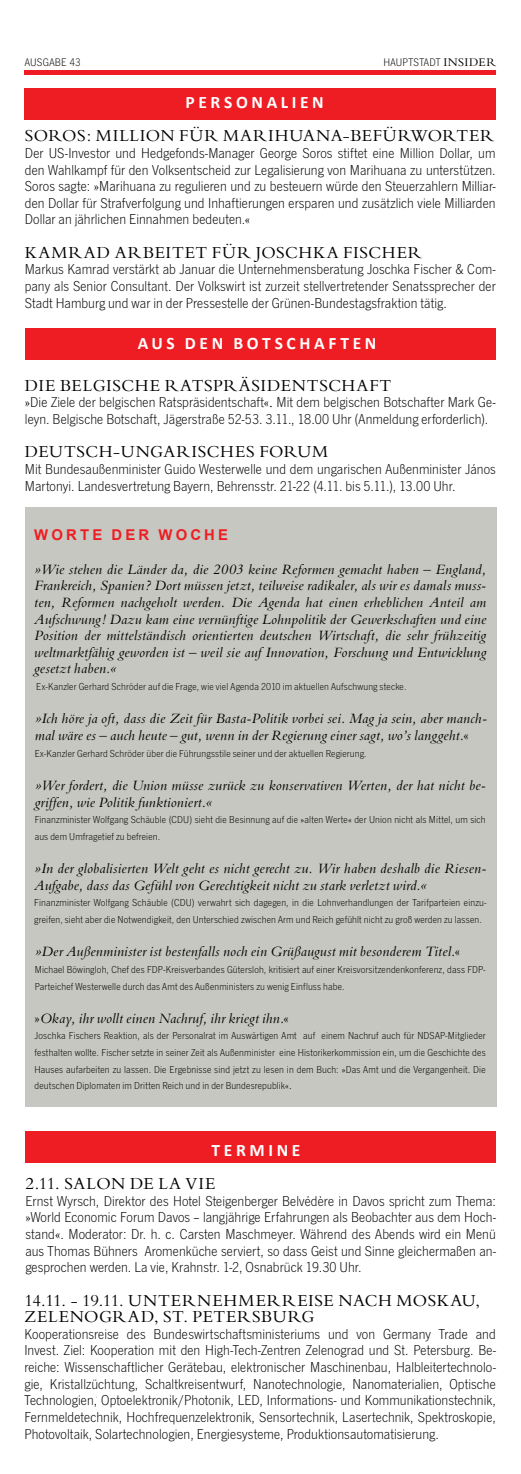
<style>
.page{position:relative;width:521px;height:1474px;background:#fff}
.page>*{position:absolute;margin:0;border:0;box-sizing:border-box;transform-origin:0 0}
.Headline{font:17.5px/16.6px "Bembo";letter-spacing:.035em;color:#000}
.Fließtext_ohne_Einzu{font:700 17.5px "Calibri";letter-spacing:.205em;color:#fff}
.Fließtext_ohne_Einzu-2{font:300 14.88px/16.6px "News Got";letter-spacing:.005em;color:#000;text-align:justify}
.Worte_der_Woche_u_Su{font:italic 14.88px/16.6px "Bembo";letter-spacing:.015em;color:#000}
.Fließtext_ohne_Einzu-3{font:700 14.88px "Arial";letter-spacing:.21em;color:#ee1d23}
.t1{font:300 11.38px "News Got";letter-spacing:.025em;color:#000}
.Worte_der_Woche_u_Su-2{font:300 10.5px/16.6px "News Got";letter-spacing:.015em;color:#000}
.s1{font-family:"Bembo";font-weight:400;font-size:12.25px}
.s2{font-family:"Bembo";font-weight:400}
.s3{font-size:15.75px}
.s4{font-style:normal}
</style>
<div class="page">
<div style="left:25px;top:507px;width:471px;height:599px;background:#c6c7c1"></div>
<div style="left:25px;top:1131px;width:471px;height:31px;background:#ee1d23"></div>
<div style="left:25px;top:328px;width:471px;height:32px;background:#ee1d23"></div>
<div style="left:25px;top:88px;width:471px;height:31px;background:#ee1d23"></div>
<hr style="left:25px;top:71px;width:471px;height:4px;background:#ee1d23">
<p class="t1" style="left:25px;top:56px;width:57px">AUSGABE 43</p>
<p class="t1" style="left:383px;top:56px;width:114px">HAUPTSTADT <span class="s1">INSIDER</span></p>
<p class="Fließtext_ohne_Einzu" style="left:186px;top:91px;width:140px">PERSONALIEN</p>
<p class="Headline" style="left:25px;top:127px;width:471px">SOROS: MILLION FÜR MARIHUANA-BEFÜRWORTER</p>
<p class="Fließtext_ohne_Einzu-2" style="left:25px;top:145px;width:472px">Der US-Investor und Hedgefonds-Manager George Soros stiftet eine Million Dollar, um den Wahlkampf für den Volksentscheid zur Legalisierung von Marihuana zu unterstützen.<br>Soros sagte: <span class="s2">»</span>Marihuana zu regulieren und zu besteuern würde den Steuerzahlern Milliar&shy;den Dollar für Strafverfolgung und Inhaftierungen ersparen und zusätzlich viele Milliarden Dollar an jährlichen Einnahmen bedeuten.<span class="s2">«</span></p>
<p class="Headline" style="left:25px;top:243px;width:399px">KAMRAD ARBEITET FÜR JOSCHKA FISCHER</p>
<p class="Fließtext_ohne_Einzu-2" style="left:25px;top:261px;width:472px">Markus Kamrad verstärkt ab Januar die Unternehmensberatung Joschka Fischer &amp; Com&shy;pany als Senior Consultant. Der Volkswirt ist zurzeit stellvertretender Senatssprecher der Stadt Hamburg und war in der Pressestelle der Grünen-Bundestagsfraktion tätig.</p>
<p class="Fließtext_ohne_Einzu" style="left:138px;top:332px;width:240px">AUS DEN BOTSCHAFTEN</p>
<p class="Headline" style="left:25px;top:376px;width:368px">DIE BELGISCHE RATSPRÄSIDENTSCHAFT</p>
<p class="Fließtext_ohne_Einzu-2" style="left:25px;top:394px;width:472px"><span class="s2">»</span>Die Ziele der belgischen Ratspräsidentschaft<span class="s2">«.</span> Mit dem belgischen Botschafter Mark Ge&shy;leyn. Belgische Botschaft, Jägerstraße 52-53. 3.11., 18.00 Uhr (Anmeldung erforderlich).</p>
<p class="Headline" style="left:25px;top:443px;width:305px">DEUTSCH-UNGARISCHES FORUM</p>
<p class="Fließtext_ohne_Einzu-2" style="left:25px;top:461px;width:472px">Mit Bundesaußenminister Guido Westerwelle und dem ungarischen Außenminister János<br>Martonyi. Landesvertretung Bayern, Behrensstr. 21-22 (4.11. bis 5.11.), 13.00 Uhr.</p>
<p class="Fließtext_ohne_Einzu-3" style="left:34px;top:525px;width:195px">WORTE DER WOCHE</p>
<p class="Worte_der_Woche_u_Su" style="left:34px;top:560px;width:453px;text-align:justify"><span class="s3">»</span>Wie stehen die Länder da, die 2003 keine Reformen gemacht haben – England, Frankreich, Spanien? Dort müssen jetzt, teilweise radikaler, als wir es damals muss&shy;ten, Reformen nachgeholt werden. Die Agenda hat einen erheblichen Anteil am Aufschwung! Dazu kam eine vernünftige Lohnpolitik der Gewerkschaften und eine Position der mittelständisch orientierten deutschen Wirtschaft, die sehr frühzeitig weltmarktfähig geworden ist – weil sie auf Innovation, Forschung und Entwicklung gesetzt haben.<span class="s3">«</span></p>
<p class="Worte_der_Woche_u_Su-2" style="left:36px;top:678px;width:372px">Ex-Kanzler Gerhard Schröder auf die Frage, wie viel Agenda 2010 im aktuellen Aufschwung stecke.</p>
<p class="Worte_der_Woche_u_Su" style="left:35px;top:710px;width:454px"><span class="s3">»</span>Ich höre ja oft, dass die Zeit für Basta-Politik vorbei sei. Mag ja sein, aber manch&shy;mal wäre es – auch heute – gut, wenn in der Regierung einer sagt, wo’s langgeht.<span class="s4">«</span></p>
<p class="Worte_der_Woche_u_Su-2" style="left:35px;top:745px;width:333px">Ex-Kanzler Gerhard Schröder über die Führungsstile seiner und der aktuellen Regierung.</p>
<p class="Worte_der_Woche_u_Su" style="left:35px;top:776px;width:452px"><span class="s3">»</span>Wer fordert, die Union müsse zurück zu konservativen Werten, der hat nicht be&shy;griffen, wie Politik funktioniert.<span class="s3">«</span></p>
<p class="Worte_der_Woche_u_Su-2" style="left:35px;top:811px;width:452px">Finanzminister Wolfgang Schäuble (CDU) sieht die Besinnung auf die <span class="s2">»</span>alten Werte<span class="s2">«</span> der Union nicht als Mittel, um sich aus dem Umfragetief zu befreien.</p>
<p class="Worte_der_Woche_u_Su" style="left:34px;top:859px;width:454px"><span class="s3">»</span>In der globalisierten Welt geht es nicht gerecht zu. Wir haben deshalb die Riesen-<br>Aufgabe, dass das Gefühl von Gerechtigkeit nicht zu stark verletzt wird.<span class="s3">«</span></p>
<p class="Worte_der_Woche_u_Su-2" style="left:34px;top:894px;width:454px">Finanzminister Wolfgang Schäuble (CDU) verwahrt sich dagegen, in die Lohnverhandlungen der Tarifparteien einzu&shy;greifen, sieht aber die Notwendigkeit, den Unterschied zwischen Arm und Reich gefühlt nicht zu groß werden zu lassen.</p>
<p class="Worte_der_Woche_u_Su" style="left:35px;top:943px;width:427px"><span class="s3">»</span>Der Außenminister ist bestenfalls noch ein Grüßaugust mit besonderem Titel.<span class="s4">«</span></p>
<p class="Worte_der_Woche_u_Su-2" style="left:35px;top:961px;width:452px">Michael Böwingloh, Chef des FDP-Kreisverbandes Gütersloh, kritisiert auf einer Kreisvorsitzendenkonferenz, dass FDP-<br>Parteichef Westerwelle durch das Amt des Außenministers zu wenig Einfluss habe.</p>
<p class="Worte_der_Woche_u_Su" style="left:35px;top:1009px;width:256px"><span class="s4">»</span>Okay, ihr wollt einen Nachruf, ihr kriegt ihn.<span class="s4">«</span></p>
<p class="Worte_der_Woche_u_Su-2" style="left:35px;top:1027px;width:453px;text-align:justify">Joschka Fischers Reaktion, als der Personalrat im Auswärtigen Amt auf einem Nachruf auch für NDSAP-Mitglieder festhalten wollte. Fischer setzte in seiner Zeit als Außenminister eine Historikerkommission ein, um die Geschichte des Hauses aufarbeiten zu lassen. Die Ergebnisse sind jetzt zu lesen in dem Buch: <span class="s2">»</span>Das Amt und die Vergangenheit. Die deutschen Diplomaten im Dritten Reich und in der Bundesrepublik<span class="s2">«.</span></p>
<p class="Fließtext_ohne_Einzu" style="left:212px;top:1139px;width:90px">TERMINE</p>
<p class="Headline" style="left:25px;top:1174px;width:192px">2.11. SALON DE LA VIE</p>
<p class="Fließtext_ohne_Einzu-2" style="left:25px;top:1192px;width:472px">Ernst Wyrsch, Direktor des Hotel Steigenberger Belvédère in Davos spricht zum Thema: <span class="s2">»</span>World Economic Forum Davos – langjährige Erfahrungen als Beobachter aus dem Hoch&shy;stand<span class="s2">«</span>. Moderator: Dr. h. c. Carsten Maschmeyer. Während des Abends wird ein Menü aus Thomas Bühners Aromenküche serviert, so dass Geist und Sinne gleichermaßen an&shy;gesprochen werden. La vie, Krahnstr. 1-2, Osnabrück 19.30 Uhr.</p>
<p class="Headline" style="left:24px;top:1291px;width:457px">14.11. - 19.11. UNTERNEHMERREISE NACH MOSKAU,<br>ZELENOGRAD, ST. PETERSBURG</p>
<p class="Fließtext_ohne_Einzu-2" style="left:24px;top:1325px;width:473px">Kooperationsreise des Bundeswirtschaftsministeriums und von Germany Trade and Invest. Ziel: Kooperation mit den High-Tech-Zentren Zelenograd und St. Petersburg. Be&shy;reiche: Wissenschaftlicher Gerätebau, elektronischer Maschinenbau, Halbleitertechnolo&shy;gie, Kristallzüchtung, Schaltkreisentwurf, Nanotechnologie, Nanomaterialien, Optische Technologien, Optoelektronik/Photonik, LED, Informations- und Kommunikationstechnik, Fernmeldetechnik, Hochfrequenzelektronik, Sensortechnik, Lasertechnik, Spektroskopie, Photovoltaik, Solartechnologien, Energiesysteme, Produktionsautomatisierung.</p>
</div>
